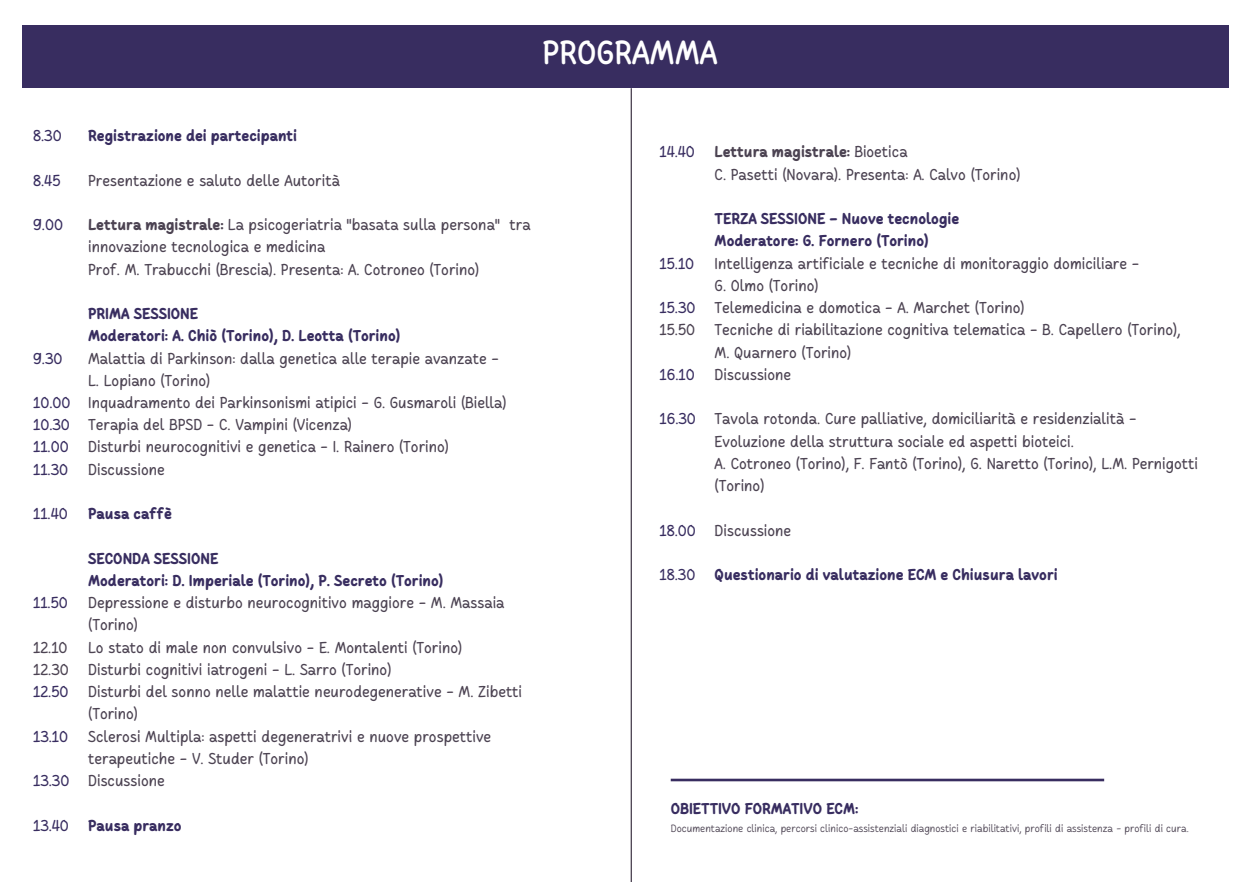
<style>
.page{position:relative;width:1260px;height:882px;background:#fff}
.page>*{position:absolute;margin:0;border:0;box-sizing:border-box;transform-origin:0 0}
.t1{font:600 33.25px "Cakerolli";color:#fff}
.t2{font:500 15.75px/22.2px "Cakerolli";color:#4c4352}
.t3{font:800 15.75px "Cakerolli";color:#382d60}
.t4{font:500 15.75px "Cakerolli";color:#382d60}
.t5{font:800 15.75px "Cakerolli";color:#4c4352}
.t6{font:10.5px "Cakerolli";color:#4c4352}
.s1{font-weight:800}
.s2{font-weight:500}
</style>
<div class="page">
<div style="left:22px;top:25px;width:1207px;height:63px;background:#382d60"></div>
<hr style="left:671px;top:779px;width:433px;height:2px;background:#382d60">
<hr style="left:631px;top:88px;width:1px;height:794px;background:#4c4352">
<p class="t1" style="left:543px;top:39px;width:176px">PROGRAMMA</p>
<p class="t4" style="left:33px;top:129px;width:30px">8.30</p>
<p class="t4" style="left:33px;top:174px;width:29px">8.45</p>
<p class="t4" style="left:33px;top:218px;width:31px">9.00</p>
<p class="t4" style="left:33px;top:352px;width:31px">9.30</p>
<p class="t4" style="left:33px;top:396px;width:39px">10.00</p>
<p class="t4" style="left:33px;top:418px;width:38px">10.30</p>
<p class="t4" style="left:33px;top:441px;width:37px">11.00</p>
<p class="t4" style="left:33px;top:463px;width:37px">11.30</p>
<p class="t4" style="left:33px;top:507px;width:36px">11.40</p>
<p class="t4" style="left:33px;top:596px;width:36px">11.50</p>
<p class="t2" style="left:33px;top:638px;width:36px">12.10</p>
<p class="t2" style="left:33px;top:660px;width:37px">12.30</p>
<p class="t4" style="left:33px;top:685px;width:37px">12.50</p>
<p class="t4" style="left:33px;top:730px;width:37px">13.10</p>
<p class="t4" style="left:33px;top:774px;width:38px">13.30</p>
<p class="t4" style="left:33px;top:819px;width:37px">13.40</p>
<p class="t3" style="left:88px;top:129px;width:210px">Registrazione dei partecipanti</p>
<p class="t2" style="left:88px;top:170px;width:253px">Presentazione e saluto delle Autorità</p>
<p class="t2" style="left:88px;top:215px;width:444px"><span class="s1">Lettura magistrale:</span> La psicogeriatria "basata sulla persona" tra innovazione tecnologica e medicina</p>
<p class="t2" style="left:88px;top:259px;width:393px">Prof. M. Trabucchi (Brescia). Presenta: A. Cotroneo (Torino)</p>
<p class="t3" style="left:88px;top:307px;width:112px">PRIMA SESSIONE</p>
<p class="t3" style="left:88px;top:329px;width:314px">Moderatori: A. Chiò (Torino), D. Leotta (Torino)</p>
<p class="t2" style="left:88px;top:348px;width:412px">Malattia di Parkinson: dalla genetica alle terapie avanzate -<br>L. Lopiano (Torino)</p>
<p class="t2" style="left:88px;top:393px;width:420px">Inquadramento dei Parkinsonismi atipici - G. Gusmaroli (Biella)</p>
<p class="t2" style="left:88px;top:415px;width:265px">Terapia del BPSD - C. Vampini (Vicenza)</p>
<p class="t2" style="left:88px;top:437px;width:362px">Disturbi neurocognitivi e genetica - I. Rainero (Torino)</p>
<p class="t2" style="left:88px;top:460px;width:78px">Discussione</p>
<p class="t3" style="left:88px;top:507px;width:85px">Pausa caffè</p>
<p class="t3" style="left:88px;top:552px;width:132px">SECONDA SESSIONE</p>
<p class="t3" style="left:88px;top:574px;width:357px">Moderatori: D. Imperiale (Torino), P. Secreto (Torino)</p>
<p class="t2" style="left:88px;top:593px;width:418px">Depressione e disturbo neurocognitivo maggiore - M. Massaia (Torino)</p>
<p class="t2" style="left:88px;top:638px;width:376px">Lo stato di male non convulsivo - E. Montalenti (Torino)</p>
<p class="t2" style="left:88px;top:660px;width:305px">Disturbi cognitivi iatrogeni - L. Sarro (Torino)</p>
<p class="t2" style="left:88px;top:682px;width:436px">Disturbi del sonno nelle malattie neurodegenerative - M. Zibetti (Torino)</p>
<p class="t2" style="left:88px;top:727px;width:405px">Sclerosi Multipla: aspetti degeneratrivi e nuove prospettive terapeutiche - V. Studer (Torino)</p>
<p class="t2" style="left:88px;top:771px;width:78px">Discussione</p>
<p class="t3" style="left:88px;top:819px;width:95px">Pausa pranzo</p>
<p class="t4" style="left:660px;top:146px;width:37px">14.40</p>
<p class="t4" style="left:660px;top:257px;width:36px">15.10</p>
<p class="t4" style="left:660px;top:301px;width:38px">15.30</p>
<p class="t2" style="left:660px;top:320px;width:37px">15.50</p>
<p class="t4" style="left:660px;top:368px;width:37px">16.10</p>
<p class="t4" style="left:660px;top:412px;width:38px">16.30</p>
<p class="t4" style="left:660px;top:524px;width:38px">18.00</p>
<p class="t4" style="left:660px;top:568px;width:37px">18.30</p>
<p class="t5" style="left:715px;top:146px;width:194px">Lettura magistrale: <span class="s2">Bioetica</span></p>
<p class="t2" style="left:715px;top:165px;width:307px">C. Pasetti (Novara). Presenta: A. Calvo (Torino)</p>
<p class="t3" style="left:715px;top:212px;width:246px">TERZA SESSIONE - Nuove tecnologie</p>
<p class="t3" style="left:715px;top:235px;width:216px">Moderatore: G. Fornero (Torino)</p>
<p class="t2" style="left:715px;top:254px;width:426px">Intelligenza artificiale e tecniche di monitoraggio domiciliare -</p>
<p class="t2" style="left:715px;top:276px;width:106px">G. Olmo (Torino)</p>
<p class="t2" style="left:715px;top:298px;width:312px">Telemedicina e domotica - A. Marchet (Torino)</p>
<p class="t2" style="left:715px;top:320px;width:468px">Tecniche di riabilitazione cognitiva telematica - B. Capellero (Torino),</p>
<p class="t2" style="left:715px;top:343px;width:138px">M. Quarnero (Torino)</p>
<p class="t2" style="left:715px;top:365px;width:78px">Discussione</p>
<p class="t2" style="left:715px;top:409px;width:423px">Tavola rotonda. Cure palliative, domiciliarità e residenzialità -</p>
<p class="t2" style="left:715px;top:431px;width:361px">Evoluzione della struttura sociale ed aspetti bioteici.</p>
<p class="t2" style="left:715px;top:454px;width:485px">A. Cotroneo (Torino), F. Fantò (Torino), G. Naretto (Torino), L.M. Pernigotti (Torino)</p>
<p class="t2" style="left:715px;top:520px;width:78px">Discussione</p>
<p class="t3" style="left:715px;top:568px;width:345px">Questionario di valutazione ECM e Chiusura lavori</p>
<p class="t3" style="left:671px;top:802px;width:189px">OBIETTIVO FORMATIVO ECM:</p>
<p class="t6" style="left:671px;top:824px;width:519px">Documentazione clinica, percorsi clinico-assistenziali diagnostici e riabilitativi, profili di assistenza - profili di cura.</p>
</div>
